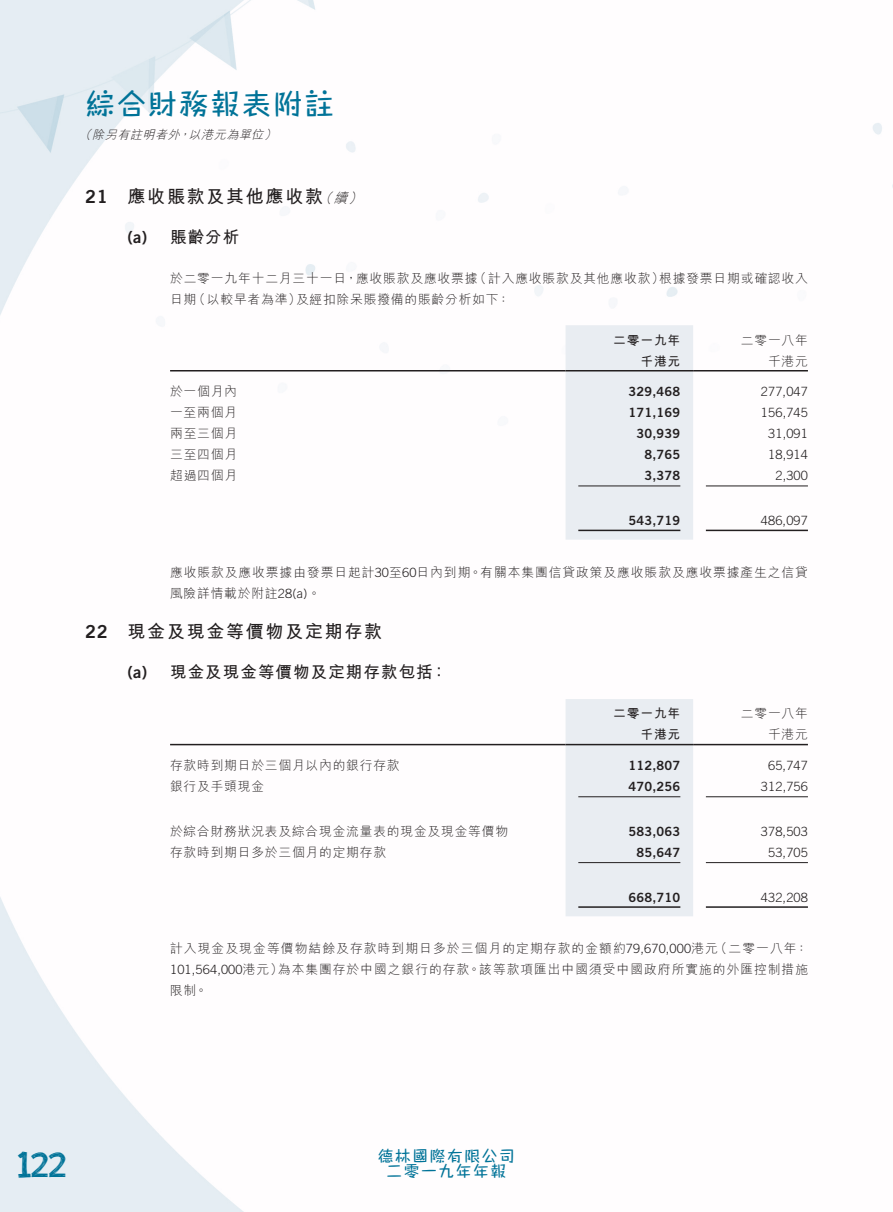
<style>
.page{position:relative;width:893px;height:1212px;background:#fff}
.page>*{position:absolute;margin:0;border:0;box-sizing:border-box;transform-origin:0 0}
.t1{font:36px "appleberry";color:#007398}
.t2{font:500 30px "M Comic HK";letter-spacing:.045em;color:#007398}
.t3{font:700 18px "M Hei HK";letter-spacing:.095em;color:#231f20}
.t4{font:700 16.5px "M Hei HK";letter-spacing:.065em;color:#231f20}
.t5{font:500 16.2px "M Comic HK";letter-spacing:.07em;color:#007398}
.t6{font:300 12.75px/21px "M Hei HK";letter-spacing:.065em;color:#231f20}
.t7{font:12.75px "Trade Gothic LT Std Bd 2";letter-spacing:.015em;color:#231f20}
.t8{font:300 12.75px "Trade Gothic LT Std";letter-spacing:.015em;color:#231f20}
.t9{font:700 12.75px "M Hei HK";letter-spacing:.065em;color:#231f20}
.t10{font:italic 300 12px "M Hei HK";color:#231f20}
.s1{font-family:"Trade Gothic LT Std Bd 2";font-weight:400}
.s2{font-weight:300;font-style:italic;font-size:13.5px}
.s3{font-family:"Trade Gothic LT Std"}
</style>
<div class="page">
<img style="left:0;top:0;width:893px;height:1212px">
<div style="left:566px;top:325px;width:127px;height:215px;background:#e9edf2"></div>
<hr style="left:170px;top:370px;width:396px;height:1px;background:#231f20">
<hr style="left:566px;top:370px;width:127px;height:1px;background:#231f20">
<hr style="left:693px;top:370px;width:115px;height:1px;background:#231f20">
<hr style="left:578px;top:485px;width:102px;height:1px;background:#231f20">
<hr style="left:706px;top:485px;width:102px;height:1px;background:#231f20">
<hr style="left:578px;top:530px;width:102px;height:1px;background:#231f20">
<hr style="left:706px;top:530px;width:102px;height:1px;background:#231f20">
<div style="left:566px;top:699px;width:127px;height:217px;background:#e9edf2"></div>
<hr style="left:170px;top:744px;width:396px;height:1px;background:#231f20">
<hr style="left:566px;top:744px;width:127px;height:1px;background:#231f20">
<hr style="left:693px;top:744px;width:115px;height:1px;background:#231f20">
<hr style="left:578px;top:796px;width:102px;height:1px;background:#231f20">
<hr style="left:706px;top:796px;width:102px;height:1px;background:#231f20">
<hr style="left:578px;top:862px;width:102px;height:1px;background:#231f20">
<hr style="left:706px;top:862px;width:102px;height:1px;background:#231f20">
<hr style="left:578px;top:906px;width:102px;height:2px;background:#231f20">
<hr style="left:706px;top:906px;width:102px;height:2px;background:#231f20">
<h2 class="t2" style="left:85px;top:85px;width:251px">綜合財務報表附註</h2>
<p class="t10" style="left:79px;top:129px;width:202px">（除另有註明者外，以港元為單位）</p>
<h3 class="t3" style="left:85px;top:183px;width:282px"><span class="s1">21</span> 應收賬款及其他應收款<span class="s2">（續）</span></h3>
<p class="t4" style="left:128px;top:225px;width:113px"><span class="s1">(a)</span> 賬齡分析</p>
<p class="t6" style="left:170px;top:268px;width:639px">於二零一九年十二月三十一日，應收賬款及應收票據（計入應收賬款及其他應收款）根據發票日期或確認收入日期（以較早者為準）及經扣除呆賬撥備的賬齡分析如下：</p>
<p class="t9" style="left:613px;top:331px;width:69px">二零一九年</p>
<p class="t6" style="left:741px;top:329px;width:68px">二零一八年</p>
<p class="t9" style="left:640px;top:352px;width:41px">千港元</p>
<p class="t6" style="left:768px;top:350px;width:41px">千港元</p>
<p class="t6" style="left:170px;top:381px;width:68px">於一個月內</p>
<p class="t7" style="left:629px;top:384px;width:53px">329,468</p>
<p class="t8" style="left:761px;top:384px;width:49px">277,047</p>
<p class="t6" style="left:170px;top:402px;width:68px">一至兩個月</p>
<p class="t7" style="left:629px;top:405px;width:53px">171,169</p>
<p class="t8" style="left:761px;top:405px;width:49px">156,745</p>
<p class="t6" style="left:170px;top:423px;width:68px">兩至三個月</p>
<p class="t7" style="left:637px;top:426px;width:45px">30,939</p>
<p class="t8" style="left:768px;top:426px;width:41px">31,091</p>
<p class="t6" style="left:170px;top:444px;width:68px">三至四個月</p>
<p class="t7" style="left:645px;top:447px;width:37px">8,765</p>
<p class="t8" style="left:768px;top:447px;width:41px">18,914</p>
<p class="t6" style="left:170px;top:465px;width:68px">超過四個月</p>
<p class="t7" style="left:645px;top:468px;width:37px">3,378</p>
<p class="t8" style="left:775px;top:468px;width:34px">2,300</p>
<p class="t7" style="left:628px;top:513px;width:53px">543,719</p>
<p class="t8" style="left:761px;top:513px;width:49px">486,097</p>
<p class="t6" style="left:170px;top:561px;width:639px">應收賬款及應收票據由發票日起計<span class="s3">30</span>至<span class="s3">60</span>日內到期。有關本集團信貸政策及應收賬款及應收票據產生之信貸風險詳情載於附註<span class="s3">28(a)</span>。</p>
<h3 class="t3" style="left:85px;top:618px;width:299px"><span class="s1">22</span> 現金及現金等價物及定期存款</h3>
<p class="t4" style="left:128px;top:660px;width:321px"><span class="s1">(a)</span> 現金及現金等價物及定期存款包括：</p>
<p class="t9" style="left:613px;top:704px;width:69px">二零一九年</p>
<p class="t6" style="left:741px;top:703px;width:68px">二零一八年</p>
<p class="t9" style="left:640px;top:725px;width:41px">千港元</p>
<p class="t6" style="left:768px;top:724px;width:41px">千港元</p>
<p class="t6" style="left:170px;top:755px;width:231px">存款時到期日於三個月以內的銀行存款</p>
<p class="t7" style="left:629px;top:758px;width:53px">112,807</p>
<p class="t8" style="left:768px;top:758px;width:41px">65,747</p>
<p class="t6" style="left:170px;top:776px;width:96px">銀行及手頭現金</p>
<p class="t7" style="left:629px;top:779px;width:53px">470,256</p>
<p class="t8" style="left:761px;top:779px;width:49px">312,756</p>
<p class="t6" style="left:170px;top:821px;width:340px">於綜合財務狀況表及綜合現金流量表的現金及現金等價物</p>
<p class="t7" style="left:629px;top:824px;width:53px">583,063</p>
<p class="t8" style="left:761px;top:824px;width:49px">378,503</p>
<p class="t6" style="left:170px;top:842px;width:218px">存款時到期日多於三個月的定期存款</p>
<p class="t7" style="left:636px;top:845px;width:45px">85,647</p>
<p class="t8" style="left:768px;top:845px;width:41px">53,705</p>
<p class="t7" style="left:628px;top:889px;width:53px">668,710</p>
<p class="t8" style="left:761px;top:890px;width:49px">432,208</p>
<p class="t6" style="left:170px;top:938px;width:639px;text-align:justify">計入現金及現金等價物結餘及存款時到期日多於三個月的定期存款的金額約<span class="s3">79,670,000</span>港元（二零一八年：<span class="s3">101,564,000</span>港元）為本集團存於中國之銀行的存款。該等款項匯出中國須受中國政府所實施的外匯控制措施限制。</p>
<h1 class="t1" style="left:18px;top:1139px;width:50px">122</h1>
<p class="t5" style="left:378px;top:1145px;width:139px">德林國際有限公司</p>
<p class="t5" style="left:386px;top:1161px;width:121px">二零一九年年報</p>
</div>
